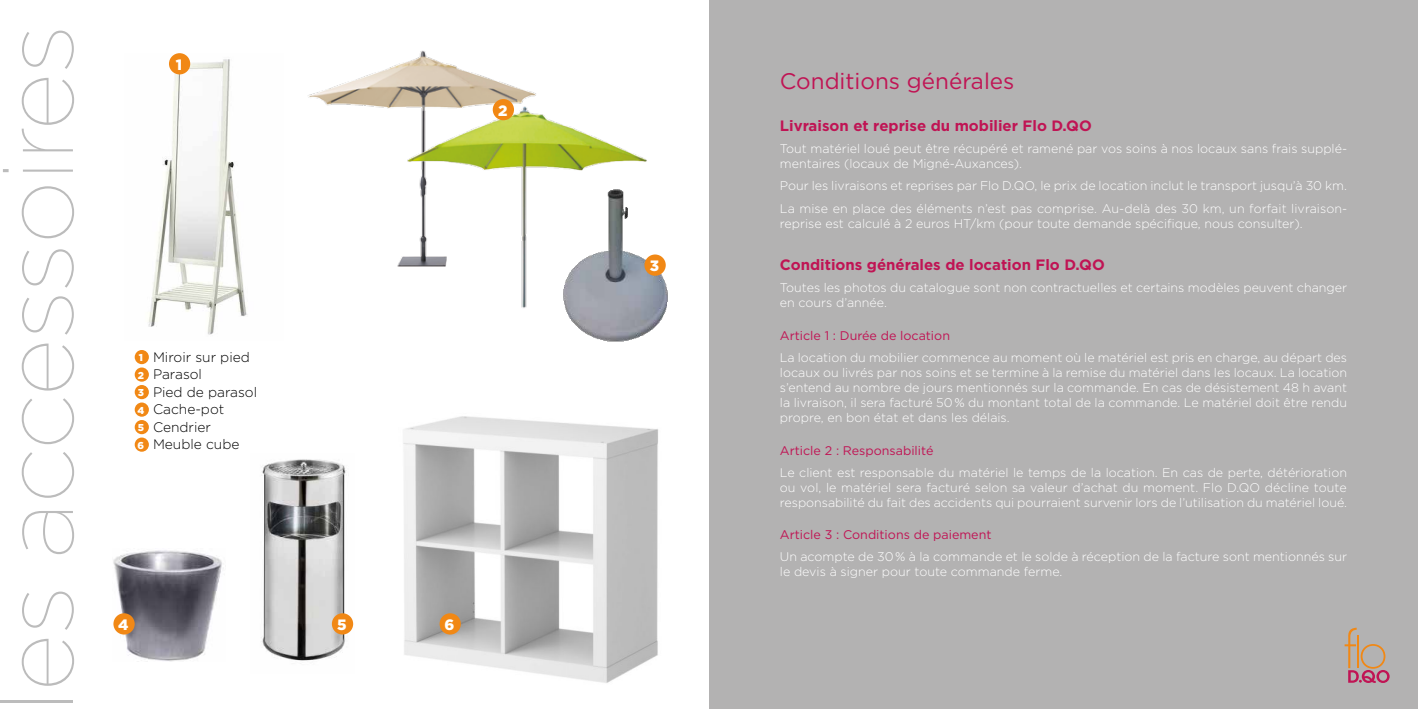
<style>
.page{position:relative;width:1418px;height:709px;background:#fff}
.page>*{position:absolute;margin:0;border:0;box-sizing:border-box;transform-origin:0 0}
.t1{font:100 100px "Gotham";letter-spacing:-.01em;color:#bcbcbc}
.t2{font:22.5px "Gotham";color:#c01454}
.t3{font:700 15px "Gotham";color:#c01454}
.t4{font:900 15px "Gotham";color:#fff}
.t5{font:300 13.75px/17.5px "Gotham";color:#000}
.t6{font:300 12.5px/15px "Gotham";color:#fff}
.t7{font:12.5px "Gotham";color:#c01454}
.s1{font-weight:900;font-size:10px;color:#fff}
</style>
<div class="page">
<div style="left:709px;top:0;width:708px;height:709px;background:#b3b2b2"></div>
<svg style="left:1344px;top:627px;width:45px;height:56px"></svg>
<img style="left:261px;top:459px;width:93px;height:202px">
<img style="left:403px;top:416px;width:255px;height:267px">
<img style="left:308px;top:50px;width:187px;height:217px">
<img style="left:113px;top:550px;width:109px;height:111px">
<img style="left:567px;top:255px;width:101px;height:87px">
<img style="left:148px;top:53px;width:99px;height:282px">
<div style="left:135px;top:350px;width:14px;height:14px;background:#f18815;border-radius:50%"></div>
<div style="left:135px;top:367px;width:14px;height:15px;background:#f18815;border-radius:50%"></div>
<div style="left:135px;top:385px;width:14px;height:14px;background:#f18815;border-radius:50%"></div>
<div style="left:135px;top:402px;width:14px;height:15px;background:#f18815;border-radius:50%"></div>
<div style="left:135px;top:420px;width:14px;height:14px;background:#f18815;border-radius:50%"></div>
<div style="left:135px;top:437px;width:14px;height:15px;background:#f18815;border-radius:50%"></div>
<div style="left:169px;top:53px;width:21px;height:21px;background:#f18815;border-radius:50%"></div>
<div style="left:113px;top:613px;width:22px;height:21px;background:#f18815;border-radius:50%"></div>
<div style="left:644px;top:254px;width:21px;height:22px;background:#f18815;border-radius:50%"></div>
<div style="left:332px;top:613px;width:21px;height:21px;background:#f18815;border-radius:50%"></div>
<div style="left:439px;top:613px;width:22px;height:21px;background:#f18815;border-radius:50%"></div>
<img style="left:400px;top:81px;width:255px;height:232px">
<div style="left:493px;top:99px;width:21px;height:21px;background:#f18815;border-radius:50%"></div>
<h1 class="t1" style="left:-24px;top:712px;width:689px;rotate:-90deg">les accessoires</h1>
<p class="t4" style="left:176px;top:54px;width:8px">1</p>
<p class="t5" style="left:137px;top:348px;width:121px"><span class="s1">1</span> Miroir sur pied<br><span class="s1">2</span> Parasol<br><span class="s1">3</span> Pied de parasol<br><span class="s1">4</span> Cache-pot<br><span class="s1">5</span> Cendrier<br><span class="s1">6</span> Meuble cube</p>
<p class="t4" style="left:118px;top:614px;width:12px">4</p>
<p class="t4" style="left:498px;top:100px;width:11px">2</p>
<p class="t4" style="left:337px;top:614px;width:11px">5</p>
<p class="t4" style="left:444px;top:614px;width:11px">6</p>
<p class="t4" style="left:650px;top:255px;width:11px">3</p>
<h2 class="t2" style="left:780px;top:67px;width:236px">Conditions générales</h2>
<p class="t3" style="left:780px;top:116px;width:313px">Livraison et reprise du mobilier Flo D.QO</p>
<p class="t6" style="left:780px;top:141px;width:568px">Tout matériel loué peut être récupéré et ramené par vos soins à nos locaux sans frais supplé&shy;mentaires (locaux de Migné-Auxances).</p>
<p class="t6" style="left:780px;top:175px;width:569px;line-height:22.1px">Pour les livraisons et reprises par Flo D.QO, le prix de location inclut le transport jusqu’à 30 km.<br>La mise en place des éléments n’est pas comprise. Au-delà des 30 km, un forfait livraison-</p>
<p class="t6" style="left:780px;top:215px;width:524px">reprise est calculé à 2 euros HT/km (pour toute demande spécifique, nous consulter).</p>
<p class="t3" style="left:780px;top:254px;width:326px">Conditions générales de location Flo D.QO</p>
<p class="t6" style="left:780px;top:280px;width:568px">Toutes les photos du catalogue sont non contractuelles et certains modèles peuvent changer en cours d’année.</p>
<p class="t7" style="left:780px;top:327px;width:172px">Article 1 : Durée de location</p>
<p class="t6" style="left:780px;top:349px;width:569px;text-align:justify">La location du mobilier commence au moment où le matériel est pris en charge, au départ des locaux ou livrés par nos soins et se termine à la remise du matériel dans les locaux. La location s’entend au nombre de jours mentionnés sur la commande. En cas de désistement 48 h avant la livraison, il sera facturé 50 % du montant total de la commande. Le matériel doit être rendu propre, en bon état et dans les délais.</p>
<p class="t7" style="left:780px;top:442px;width:155px">Article 2 : Responsabilité</p>
<p class="t6" style="left:780px;top:464px;width:568px;text-align:justify">Le client est responsable du matériel le temps de la location. En cas de perte, détérioration ou vol, le matériel sera facturé selon sa valeur d’achat du moment. Flo D.QO décline toute responsabilité du fait des accidents qui pourraient survenir lors de l’utilisation du matériel loué.</p>
<p class="t7" style="left:780px;top:527px;width:213px">Article 3 : Conditions de paiement</p>
<p class="t6" style="left:780px;top:549px;width:568px">Un acompte de 30 % à la commande et le solde à réception de la facture sont mentionnés sur le devis à signer pour toute commande ferme.</p>
</div>
